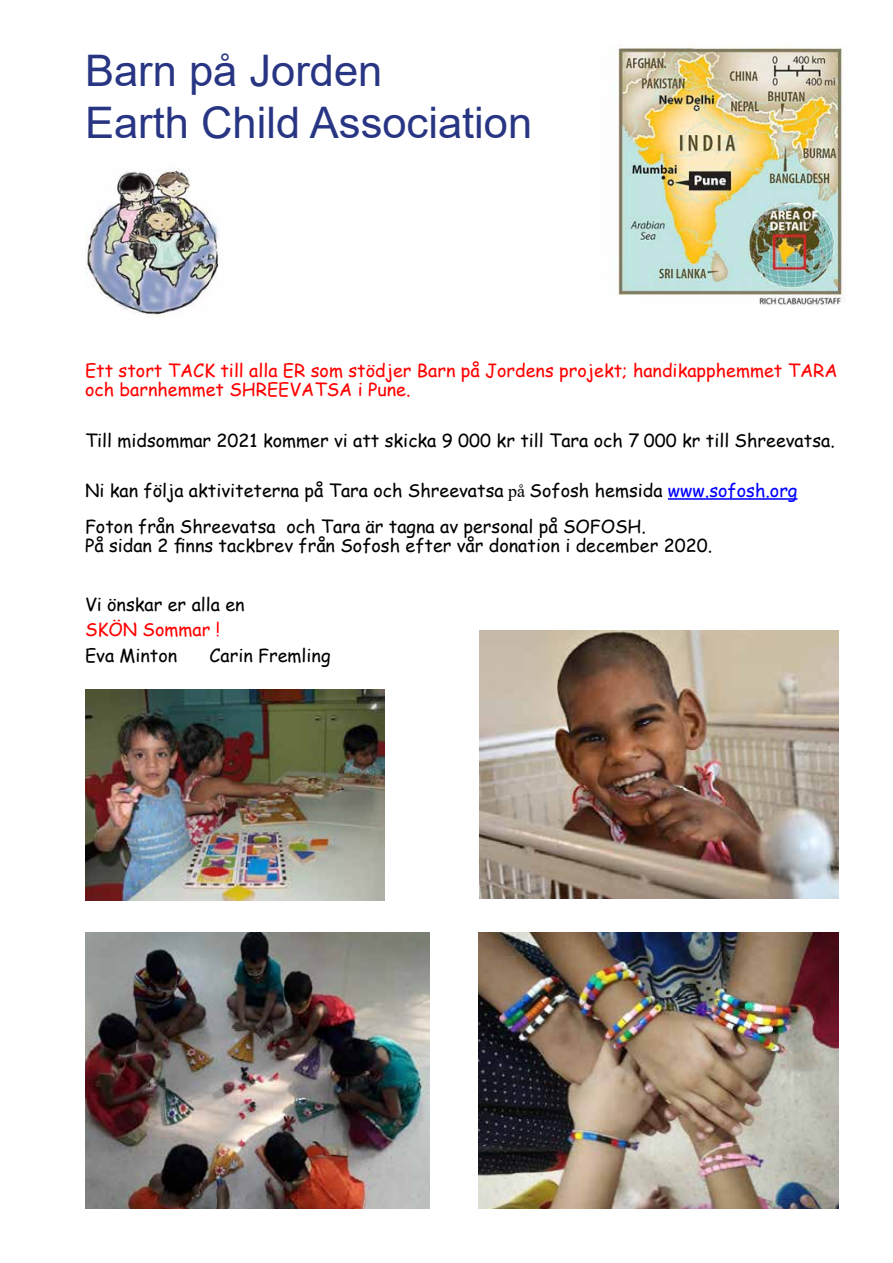
<style>
.page{position:relative;width:893px;height:1263px;background:#fff}
.page>*{position:absolute;margin:0;border:0;box-sizing:border-box;transform-origin:0 0}
.t1{font:43.5px/52.2px "Arial";color:#283583}
.t2{font:18px/36px "Comic Sans MS";color:#000}
.t3{font:18px/19.5px "Comic Sans MS";color:#f00}
.s1{font-family:"Times New Roman"}
.s2{color:#00f}
</style>
<div class="page">
<img style="left:617px;top:45px;width:228px;height:260px">
<img style="left:85px;top:169px;width:134px;height:147px">
<hr style="left:668px;top:498px;width:129px;height:2px;background:#00f">
<img style="left:85px;top:690px;width:299px;height:211px">
<img style="left:480px;top:630px;width:359px;height:269px">
<img style="left:478px;top:932px;width:361px;height:277px">
<img style="left:85px;top:932px;width:344px;height:277px">
<h1 class="t1" style="left:85px;top:44px;width:449px">Barn på Jorden<br>Earth Child Association</h1>
<p class="t3" style="left:85px;top:360px;width:754px">Ett stort TACK till alla ER som stödjer Barn på Jordens projekt; handikapphemmet TARA och barnhemmet SHREEVATSA i Pune.</p>
<p class="t2" style="left:85px;top:422px;width:751px">Till midsommar 2021 kommer vi att skicka 9 000 kr till Tara och 7 000 kr till Shreevatsa.</p>
<p class="t2" style="left:85px;top:471px;width:714px">Ni kan följa aktiviteterna på Tara och Shreevatsa <span class="s1">på</span> Sofosh hemsida <span class="s2">www.sofosh.org<br></span>Foton från Shreevatsa och Tara är tagna av personal på SOFOSH.</p>
<p class="t2" style="left:85px;top:527px;width:629px">På sidan 2 finns tackbrev från Sofosh efter vår donation i december 2020.</p>
<p class="t2" style="left:85px;top:585px;width:161px">Vi önskar er alla en</p>
<p class="t3" style="left:85px;top:619px;width:136px">SKÖN Sommar !</p>
<p class="t2" style="left:85px;top:636px;width:94px">Eva Minton</p>
<p class="t2" style="left:210px;top:636px;width:122px">Carin Fremling</p>
</div>
